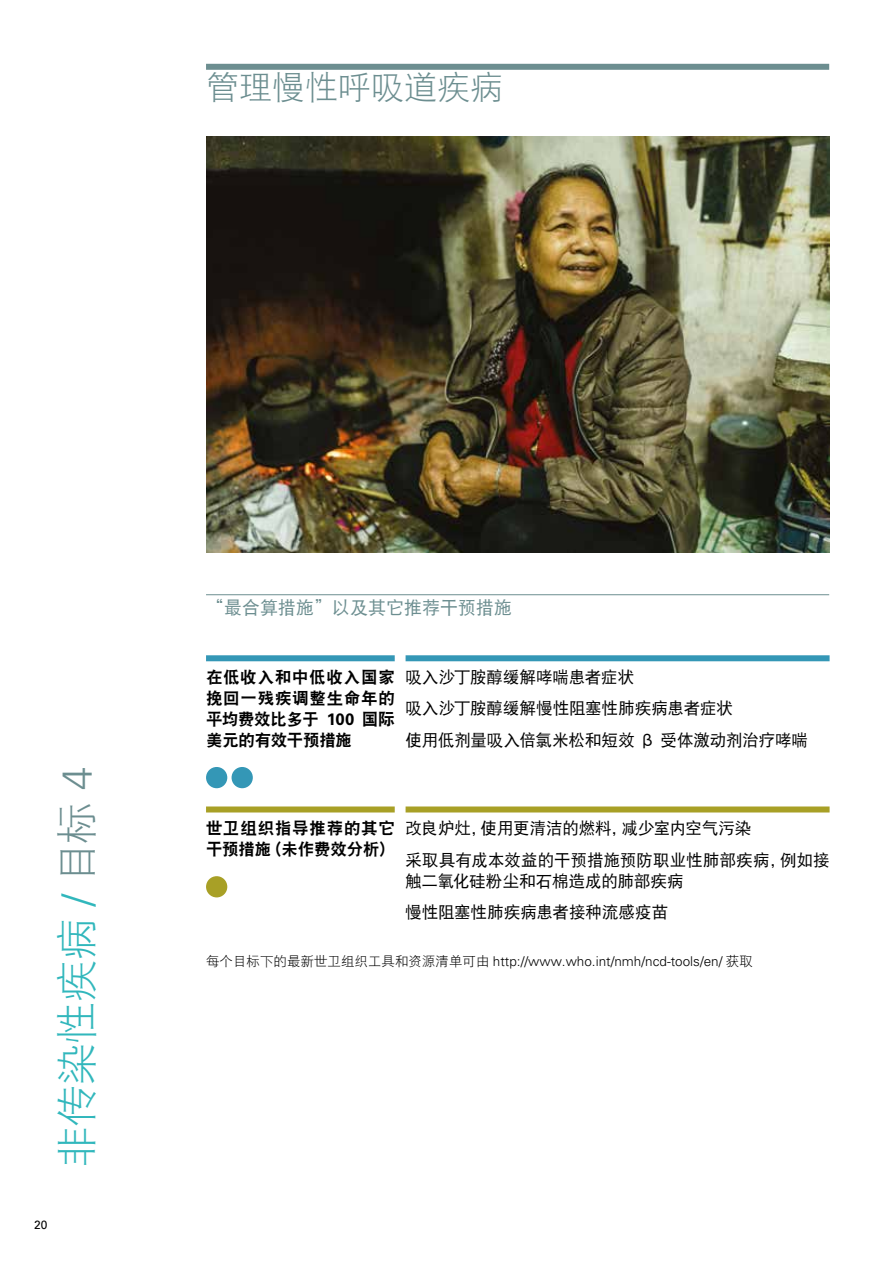
<style>
.page{position:relative;width:893px;height:1263px;background:#fff}
.page>*{position:absolute;margin:0;border:0;box-sizing:border-box;transform-origin:0 0}
.t1{font:42px "DF Hei W3";letter-spacing:-.015em;color:#31b7bc}
.t2{font:33px "DF Hei W3";color:#6c8e90}
.t3{font:18px "DF Hei W5";color:#6c8e90}
.t4{font:16.5px/31.5px "DF Hei W5";letter-spacing:-.005em;color:#000}
.t5{font:16.5px/21px "DF Hei W9";letter-spacing:.035em;color:#000;text-align:justify}
.t6{font:300 13.5px "Univers LT Std";color:#000}
.t7{font:12px "Univers LT Std";color:#000}
.s1{font-family:"Univers LT Std";font-weight:300}
.s2{color:#6c8e90}
.s3{font-family:"Univers LT Std";font-weight:300;color:#6c8e90}
.s4{font-family:"Univers LT Std";font-weight:700}
.s5{font-family:"DF Hei W3";font-weight:400}
</style>
<div class="page">
<div style="left:206px;top:64px;width:623px;height:6px;background:#6c8e90"></div>
<hr style="left:206px;top:594px;width:623px;height:1px;background:#6c8e90">
<div style="left:206px;top:806px;width:189px;height:6px;background:#a8a026"></div>
<div style="left:405px;top:806px;width:425px;height:6px;background:#a8a026"></div>
<div style="left:206px;top:655px;width:189px;height:6px;background:#3497b6"></div>
<div style="left:405px;top:655px;width:425px;height:6px;background:#3497b6"></div>
<div style="left:206px;top:767px;width:21px;height:21px;background:#3497b6;border-radius:50%"></div>
<div style="left:232px;top:767px;width:21px;height:21px;background:#3497b6;border-radius:50%"></div>
<div style="left:206px;top:876px;width:21px;height:21px;background:#a8a026;border-radius:50%"></div>
<img style="left:206px;top:136px;width:623px;height:417px">
<h2 class="t2" style="left:206px;top:71px;width:298px">管理慢性呼吸道疾病</h2>
<h1 class="t1" style="left:56px;top:1168px;width:403px;rotate:-90deg">非传染性疾病 <span class="s1">/</span> <span class="s2">目标</span> <span class="s3">4</span></h1>
<p class="t7" style="left:34px;top:1217px;width:15px">20</p>
<p class="t3" style="left:206px;top:598px;width:307px">“最合算措施”以及其它推荐干预措施</p>
<p class="t5" style="left:206px;top:666px;width:190px">在低收入和中低收入国家挽回一残疾调整生命年的平均费效比多于 <span class="s4">100</span> 国际美元的有效干预措施</p>
<p class="t4" style="left:405px;top:661px;width:404px">吸入沙丁胺醇缓解哮喘患者症状<br>吸入沙丁胺醇缓解慢性阻塞性肺疾病患者症状<br>使用低剂量吸入倍氯米松和短效 β 受体激动剂治疗哮喘</p>
<p class="t5" style="left:206px;top:818px;width:190px">世卫组织指导推荐的其它干预措施（未作费效分析）</p>
<p class="t4" style="left:405px;top:812px;width:426px">改良炉灶，使用更清洁的燃料，减少室内空气污染<br>采取具有成本效益的干预措施预防职业性肺部疾病，例如接</p>
<p class="t4" style="left:405px;top:865px;width:280px">触二氧化硅粉尘和石棉造成的肺部疾病慢性阻塞性肺疾病患者接种流感疫苗</p>
<p class="t6" style="left:206px;top:953px;width:548px"><span class="s5">每个目标下的最新世卫组织工具和资源清单可由</span> http://www.who.int/nmh/ncd-tools/en/ <span class="s5">获取</span></p>
</div>
